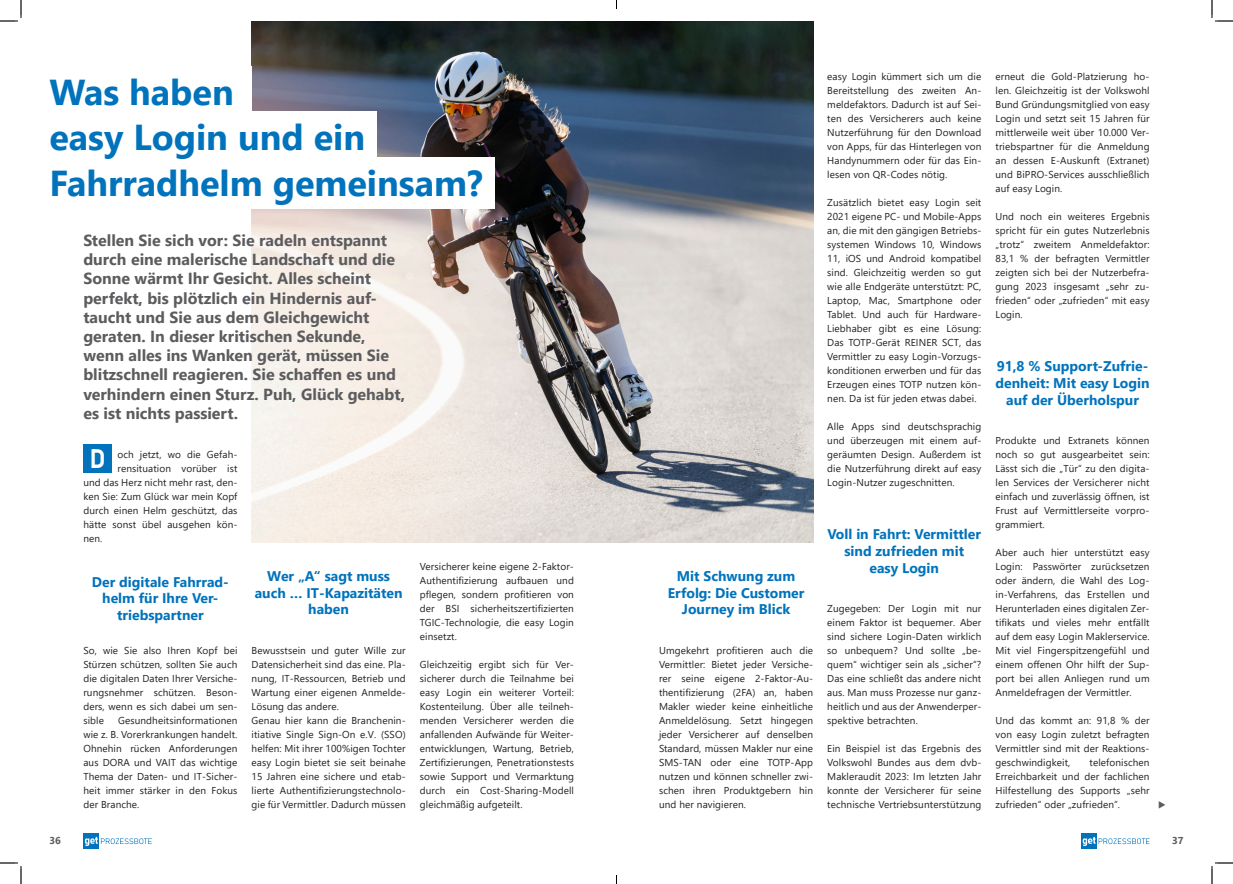
<style>
.page{position:relative;width:1233px;height:884px;background:#fff}
.page>*{position:absolute;margin:0;border:0;box-sizing:border-box;transform-origin:0 0}
.t1{font:700 36px "Segoe UI";color:#0073bc}
.t2{font:26.4px "Bahnschrift";color:#fff;scale:.91 1}
.t3{font:700 16px/19.2px "Segoe UI";color:#5c5c5f}
.t4{font:700 14px/16.8px "Segoe UI";color:#0073bc;text-align:center}
.t5{font:10px/14px "Segoe UI";letter-spacing:.01em;color:#231f20;text-align:justify}
.t6{font:700 10px "Segoe UI";color:#5c5c5f}
</style>
<div class="page">
<div style="left:83px;top:833px;width:16px;height:16px;background:#0073bc"></div>
<svg style="left:85px;top:837px;width:67px;height:9px"></svg>
<div style="left:1081px;top:833px;width:16px;height:16px;background:#0073bc"></div>
<svg style="left:1082px;top:837px;width:67px;height:9px"></svg>
<img style="left:252px;top:21px;width:561px;height:521px">
<div style="left:21px;top:157px;width:473px;height:51px;background:#fff"></div>
<div style="left:21px;top:112px;width:356px;height:51px;background:#fff"></div>
<div style="left:83px;top:444px;width:29px;height:28px;background:#0073bc"></div>
<svg style="left:0;top:0;width:22px;height:22px"></svg>
<svg style="left:0;top:862px;width:22px;height:22px"></svg>
<svg style="left:1211px;top:0;width:22px;height:22px"></svg>
<svg style="left:1211px;top:862px;width:22px;height:22px"></svg>
<h1 class="t1" style="left:49px;top:58px;width:186px">Was haben</h1>
<h1 class="t1" style="left:49px;top:104px;width:317px">easy Login und ein</h1>
<h1 class="t1" style="left:49px;top:149px;width:435px">Fahrradhelm gemeinsam?</h1>
<p class="t3" style="left:83px;top:230px;width:323px">Stellen Sie sich vor: Sie radeln entspannt durch eine malerische Landschaft und die Sonne wärmt Ihr Gesicht. Alles scheint perfekt, bis plötzlich ein Hindernis auf&shy;taucht und Sie aus dem Gleichgewicht geraten. In dieser kritischen Sekunde, wenn alles ins Wanken gerät, müssen Sie blitzschnell reagieren. Sie schaffen es und verhindern einen Sturz. Puh, Glück gehabt, es ist nichts passiert.</p>
<h2 class="t2" style="left:90px;top:438px;width:19px">D</h2>
<p class="t5" style="left:117px;top:447px;width:122px">och jetzt, wo die Gefah-</p>
<p class="t5" style="left:117px;top:461px;width:122px">rensituation vorüber ist</p>
<p class="t5" style="left:83px;top:475px;width:156px">und das Herz nicht mehr rast, den-</p>
<p class="t5" style="left:83px;top:489px;width:156px">ken Sie: Zum Glück war mein Kopf</p>
<p class="t5" style="left:83px;top:503px;width:156px">durch einen Helm geschützt, das</p>
<p class="t5" style="left:83px;top:517px;width:156px">hätte sonst übel ausgehen kön-</p>
<p class="t5" style="left:83px;top:531px;width:21px">nen.</p>
<p class="t5" style="left:420px;top:559px;width:156px">Versicherer keine eigene 2-Faktor-Authentifizierung aufbauen und pflegen, sondern profitieren von der BSI sicherheitszertifizierten TGIC-Technologie, die easy Login einsetzt.</p>
<p class="t5" style="left:420px;top:657px;width:156px">Gleichzeitig ergibt sich für Ver&shy;sicherer durch die Teilnahme bei easy Login ein weiterer Vorteil:<br>Kostenteilung. Über alle teilneh&shy;menden Versicherer werden die anfallenden Aufwände für Weiter&shy;entwicklungen, Wartung, Betrieb, Zertifizierungen, Penetrationstests sowie Support und Vermarktung durch ein Cost-Sharing-Modell gleichmäßig aufgeteilt.</p>
<h3 class="t4" style="left:92px;top:572px;width:138px">Der digitale Fahrrad&shy;helm für Ihre Ver&shy;triebspartner</h3>
<h3 class="t4" style="left:255px;top:566px;width:149px">Wer „A“ sagt muss auch … IT-Kapazitäten haben</h3>
<h3 class="t4" style="left:667px;top:566px;width:138px">Mit Schwung zum<br>Erfolg: Die Customer<br>Journey im Blick</h3>
<p class="t5" style="left:659px;top:643px;width:156px">Umgekehrt profitieren auch die Vermittler: Bietet jeder Versiche&shy;rer seine eigene 2-Faktor-Au&shy;thentifizierung (2FA) an, haben Makler wieder keine einheitliche Anmeldelösung. Setzt hingegen jeder Versicherer auf denselben Standard, müssen Makler nur eine SMS-TAN oder eine TOTP-App nutzen und können schneller zwi&shy;schen ihren Produktgebern hin und her navigieren.</p>
<p class="t5" style="left:83px;top:643px;width:156px">So, wie Sie also Ihren Kopf bei Stürzen schützen, sollten Sie auch die digitalen Daten Ihrer Versiche&shy;rungsnehmer schützen. Beson&shy;ders, wenn es sich dabei um sen&shy;sible</p>
<p class="t5" style="left:252px;top:643px;width:156px;text-align:left">Bewusstsein und guter Wille zur Datensicherheit sind das eine. Pla&shy;nung, IT-Ressourcen, Betrieb und Wartung einer eigenen Anmelde-Lösung das andere.<br>Genau hier kann die Branchenin&shy;itiative Single Sign-On e.V. (SSO) helfen: Mit ihrer 100%igen Tochter easy Login bietet sie seit beinahe 15 Jahren eine sichere und etab&shy;lierte Authentifizierungstechnolo&shy;gie für Vermittler. Dadurch müssen</p>
<p class="t5" style="left:83px;top:713px;width:156px;text-indent:35px">Gesundheitsinformationen wie z. B. Vorerkrankungen handelt.<br>Ohnehin rücken Anforderungen aus DORA und VAIT das wichtige Thema der Daten- und IT-Sicher&shy;heit immer stärker in den Fokus der Branche.</p>
<p class="t5" style="left:827px;top:69px;width:156px">easy Login kümmert sich um die Bereitstellung des zweiten An&shy;meldefaktors. Dadurch ist auf Sei&shy;ten des Versicherers auch keine Nutzerführung für den Download von Apps, für das Hinterlegen von Handynummern oder für das Ein&shy;lesen von QR-Codes nötig.</p>
<p class="t5" style="left:827px;top:195px;width:156px">Zusätzlich bietet easy Login seit 2021 eigene PC- und Mobile-Apps an, die mit den gängigen Betriebs&shy;systemen Windows 10, Windows 11, iOS und Android kompatibel sind. Gleichzeitig werden so gut wie alle Endgeräte unterstützt: PC, Laptop, Mac, Smartphone oder Tablet. Und auch für Hardware-Liebhaber gibt es eine Lösung:<br>Das TOTP-Gerät REINER SCT, das Vermittler zu easy Login-Vorzugs&shy;konditionen erwerben und für das Erzeugen eines TOTP nutzen kön&shy;nen. Da ist für jeden etwas dabei.</p>
<p class="t5" style="left:827px;top:419px;width:156px">Alle Apps sind deutschsprachig und überzeugen mit einem auf&shy;geräumten Design. Außerdem ist die Nutzerführung direkt auf easy Login-Nutzer zugeschnitten.</p>
<h3 class="t4" style="left:827px;top:525px;width:155px">Voll in Fahrt: Vermittler sind zufrieden mit<br>easy Login</h3>
<p class="t5" style="left:827px;top:601px;width:156px">Zugegeben: Der Login mit nur einem Faktor ist bequemer. Aber sind sichere Login-Daten wirklich so unbequem? Und sollte „be&shy;quem“ wichtiger sein als „sicher“?<br>Das eine schließt das andere nicht aus. Man muss Prozesse nur ganz&shy;heitlich und aus der Anwenderper&shy;spektive betrachten.</p>
<p class="t5" style="left:827px;top:741px;width:156px">Ein Beispiel ist das Ergebnis des Volkswohl Bundes aus dem dvb-Makleraudit 2023: Im letzten Jahr konnte der Versicherer für seine technische Vertriebsunterstützung</p>
<p class="t5" style="left:995px;top:69px;width:156px">erneut die Gold-Platzierung ho&shy;len. Gleichzeitig ist der Volkswohl Bund Gründungsmitglied von easy Login und setzt seit 15 Jahren für mittlerweile weit über 10.000 Ver&shy;triebspartner für die Anmeldung an dessen E-Auskunft (Extranet) und BiPRO-Services ausschließlich auf easy Login.</p>
<p class="t5" style="left:995px;top:209px;width:156px">Und noch ein weiteres Ergebnis spricht für ein gutes Nutzerlebnis „trotz“ zweitem Anmeldefaktor:<br>83,1 % der befragten Vermittler zeigten sich bei der Nutzerbefra&shy;gung 2023 insgesamt „sehr zu&shy;frieden“ oder „zufrieden“ mit easy Login.</p>
<h3 class="t4" style="left:995px;top:357px;width:155px">91,8 % Support-Zufrie&shy;denheit: Mit easy Login auf der Überholspur</h3>
<p class="t5" style="left:995px;top:433px;width:156px">Produkte und Extranets können noch so gut ausgearbeitet sein:<br>Lässt sich die „Tür“ zu den digita&shy;len Services der Versicherer nicht einfach und zuverlässig öffnen, ist Frust auf Vermittlerseite vorpro&shy;grammiert.</p>
<p class="t5" style="left:995px;top:545px;width:156px">Aber auch hier unterstützt easy Login: Passwörter zurücksetzen oder ändern, die Wahl des Log&shy;in-Verfahrens, das Erstellen und Herunterladen eines digitalen Zer&shy;tifikats und vieles mehr entfällt auf dem easy Login Maklerservice.<br>Mit viel Fingerspitzengefühl und einem offenen Ohr hilft der Sup&shy;port bei allen Anliegen rund um Anmeldefragen der Vermittler.</p>
<p class="t5" style="left:995px;top:713px;width:156px">Und das kommt an: 91,8 % der von easy Login zuletzt befragten Vermittler sind mit der Reaktions&shy;geschwindigkeit,</p>
<p class="t5" style="left:995px;top:755px;width:156px;text-indent:94px">telefonischen Erreichbarkeit und der fachlichen Hilfestellung des Supports „sehr zufrieden“ oder „zufrieden“.</p>
<p class="t6" style="left:49px;top:831px;width:13px">36</p>
<p class="t6" style="left:1172px;top:831px;width:13px">37</p>
</div>
